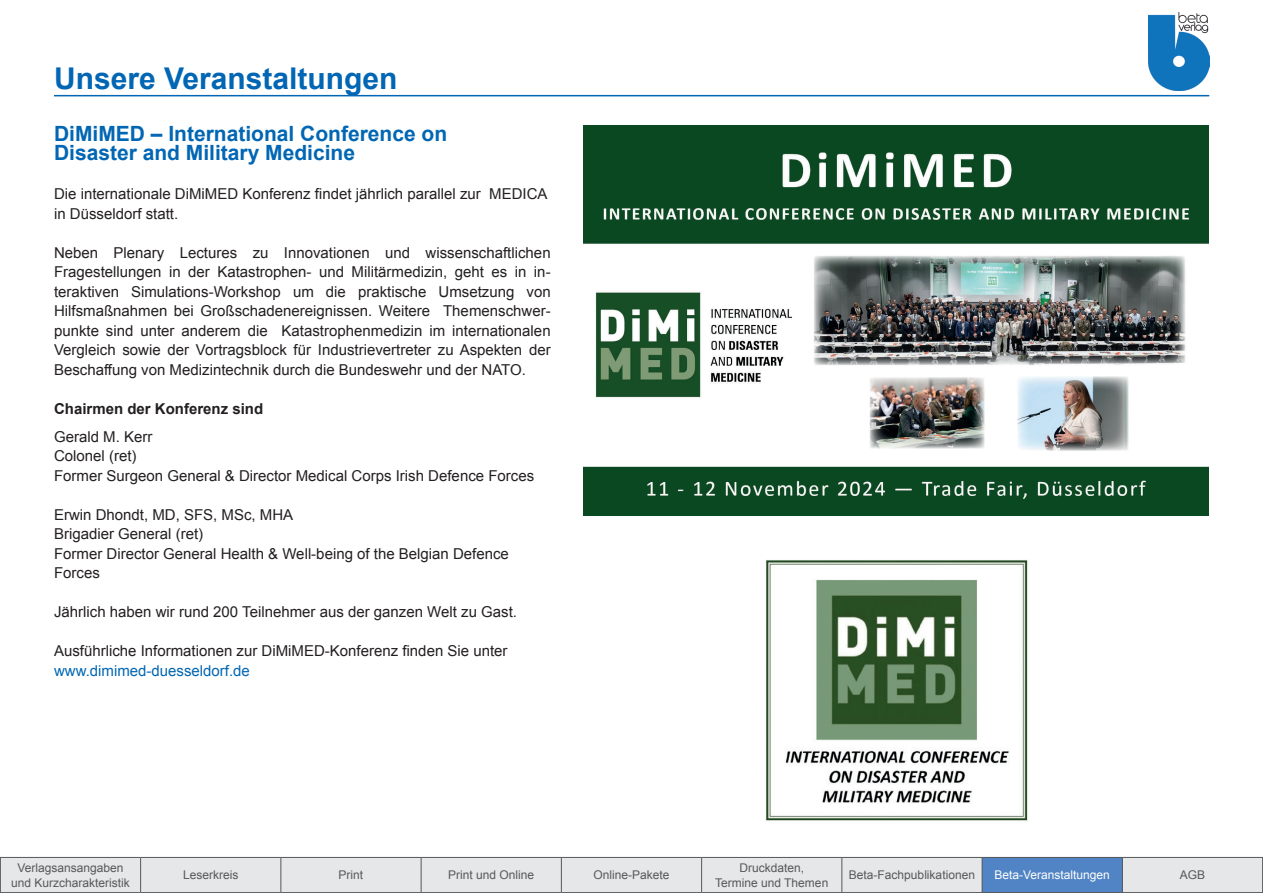
<style>
.page{position:relative;width:1263px;height:893px;background:#fff}
.page>*{position:absolute;margin:0;border:0;box-sizing:border-box;transform-origin:0 0}
.t1{font:700 30px "Arial";color:#0166b3}
.t2{font:700 21px/19.5px "Arial";color:#0166b3}
.t3{font:15px/19.5px "Arial";color:#231f20}
.t4{font:15px "Arial";color:#0166b3}
.t5{font:700 15px "Arial";color:#231f20}
.t6{font:12px/14.4px "Arial";color:#57585a;text-align:center}
.t7{font:12px "Arial";color:#fff}
</style>
<div class="page">
<img style="left:1148px;top:12px;width:61px;height:78px">
<hr style="left:54px;top:95px;width:1155px;height:1px;background:#0166b3">
<div style="left:0;top:857px;width:1263px;height:36px;background:#e6e7e9"></div>
<div style="left:982px;top:857px;width:140px;height:35px;background:#5084c4"></div>
<hr style="left:0;top:857px;width:141px;height:1px;background:#57585a">
<hr style="left:0;top:858px;width:1px;height:34px;background:#57585a">
<hr style="left:141px;top:857px;width:140px;height:1px;background:#57585a">
<hr style="left:140px;top:858px;width:1px;height:34px;background:#57585a">
<hr style="left:281px;top:857px;width:140px;height:1px;background:#57585a">
<hr style="left:280px;top:858px;width:1px;height:34px;background:#57585a">
<hr style="left:421px;top:857px;width:140px;height:1px;background:#57585a">
<hr style="left:421px;top:858px;width:1px;height:34px;background:#57585a">
<hr style="left:561px;top:857px;width:141px;height:1px;background:#57585a">
<hr style="left:561px;top:858px;width:1px;height:34px;background:#57585a">
<hr style="left:702px;top:857px;width:140px;height:1px;background:#57585a">
<hr style="left:701px;top:858px;width:1px;height:34px;background:#57585a">
<hr style="left:842px;top:857px;width:140px;height:1px;background:#57585a">
<hr style="left:841px;top:858px;width:1px;height:34px;background:#57585a">
<hr style="left:982px;top:857px;width:140px;height:1px;background:#57585a">
<hr style="left:982px;top:858px;width:1px;height:34px;background:#57585a">
<hr style="left:1122px;top:857px;width:141px;height:1px;background:#57585a">
<hr style="left:1122px;top:858px;width:1px;height:34px;background:#57585a">
<hr style="left:1262px;top:858px;width:1px;height:34px;background:#57585a">
<hr style="left:0;top:892px;width:141px;height:1px;background:#57585a">
<hr style="left:141px;top:892px;width:140px;height:1px;background:#57585a">
<hr style="left:281px;top:892px;width:140px;height:1px;background:#57585a">
<hr style="left:421px;top:892px;width:140px;height:1px;background:#57585a">
<hr style="left:561px;top:892px;width:141px;height:1px;background:#57585a">
<hr style="left:702px;top:892px;width:140px;height:1px;background:#57585a">
<hr style="left:842px;top:892px;width:140px;height:1px;background:#57585a">
<hr style="left:982px;top:892px;width:140px;height:1px;background:#57585a">
<hr style="left:1122px;top:892px;width:141px;height:1px;background:#57585a">
<img style="left:583px;top:125px;width:626px;height:390px">
<img style="left:766px;top:560px;width:262px;height:261px">
<h1 class="t1" style="left:54px;top:58px;width:345px">Unsere Veranstaltungen</h1>
<h2 class="t2" style="left:54px;top:124px;width:395px">DiMiMED – International Conference on<br>Disaster and Military Medicine</h2>
<p class="t3" style="left:54px;top:184px;width:495px">Die internationale DiMiMED Konferenz findet jährlich parallel zur MEDICA in Düsseldorf statt.</p>
<p class="t3" style="left:54px;top:243px;width:498px;text-align:justify">Neben Plenary Lectures zu Innovationen und wissenschaftlichen Fragestellungen in der Katastrophen- und Militärmedizin, geht es in in&shy;teraktiven Simulations-Workshop um die praktische Umsetzung von Hilfsmaßnahmen bei Großschadenereignissen. Weitere Themenschwer&shy;punkte sind unter anderem die Katastrophenmedizin im internationalen Vergleich sowie der Vortragsblock für Industrievertreter zu Aspekten der Beschaffung von Medizintechnik durch die Bundeswehr und der NATO.</p>
<p class="t5" style="left:54px;top:399px;width:211px">Chairmen der Konferenz sind</p>
<p class="t3" style="left:54px;top:427px;width:482px">Gerald M. Kerr<br>Colonel (ret)<br>Former Surgeon General &amp; Director Medical Corps Irish Defence Forces</p>
<p class="t3" style="left:54px;top:505px;width:456px">Erwin Dhondt, MD, SFS, MSc, MHA<br>Brigadier General (ret)<br>Former Director General Health &amp; Well-being of the Belgian Defence<br>Forces</p>
<p class="t3" style="left:54px;top:602px;width:465px">Jährlich haben wir rund 200 Teilnehmer aus der ganzen Welt zu Gast.</p>
<p class="t3" style="left:54px;top:641px;width:455px">Ausführliche Informationen zur DiMiMED-Konferenz finden Sie unter</p>
<p class="t4" style="left:54px;top:661px;width:197px">www.dimimed-duesseldorf.de</p>
<p class="t6" style="left:11px;top:861px;width:120px">Verlagsansangaben und Kurzcharakteristik</p>
<p class="t6" style="left:183px;top:868px;width:57px">Leserkreis</p>
<p class="t6" style="left:339px;top:868px;width:26px">Print</p>
<p class="t6" style="left:448px;top:868px;width:88px">Print und Online</p>
<p class="t6" style="left:593px;top:868px;width:78px">Online-Pakete</p>
<p class="t6" style="left:715px;top:861px;width:115px">Druckdaten,<br>Termine und Themen</p>
<p class="t6" style="left:849px;top:868px;width:128px">Beta-Fachpublikationen</p>
<p class="t7" style="left:994px;top:867px;width:117px">Beta-Veranstaltungen</p>
<p class="t6" style="left:1180px;top:868px;width:27px">AGB</p>
</div>
